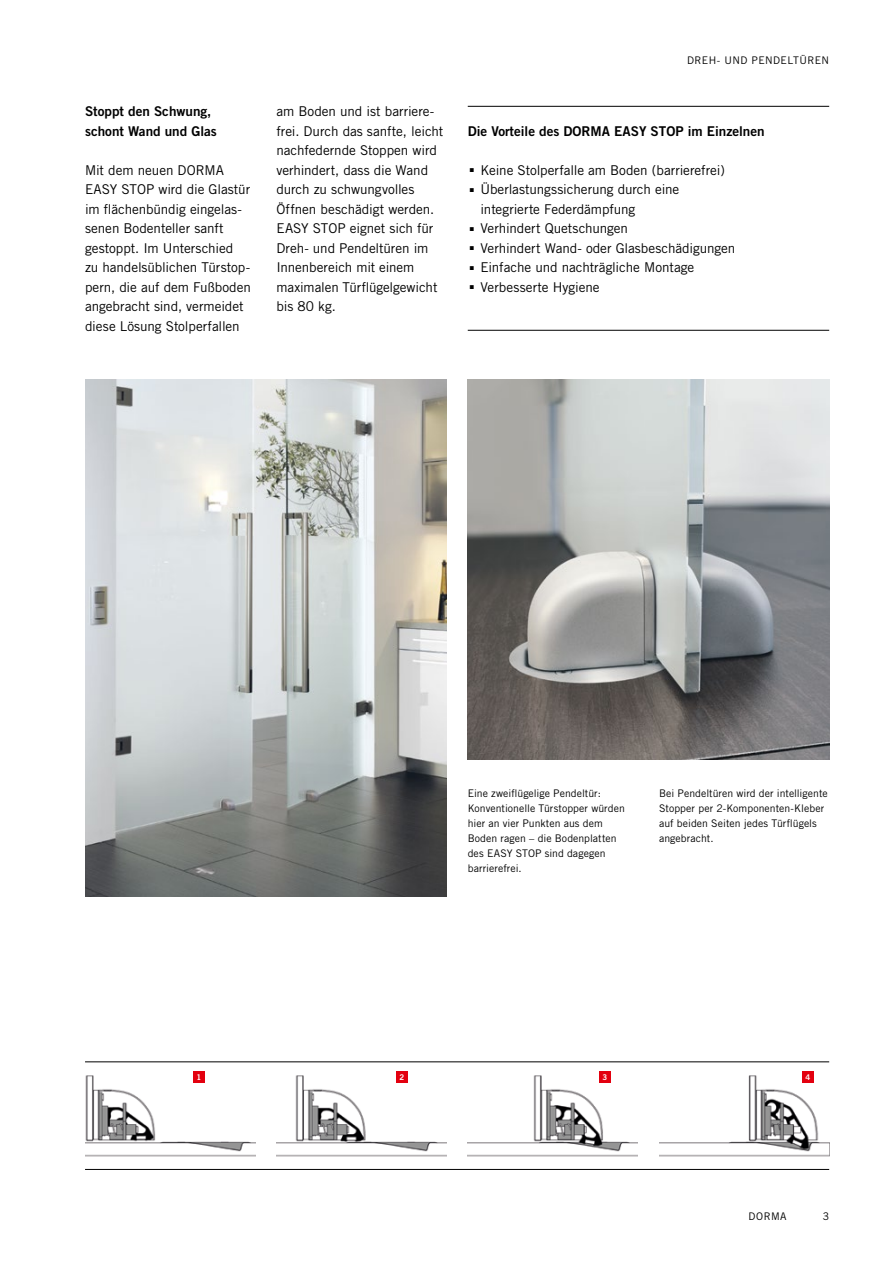
<style>
.page{position:relative;width:893px;height:1263px;background:#fff}
.page>*{position:absolute;margin:0;border:0;box-sizing:border-box;transform-origin:0 0}
.t1{font:13.5px/19.5px "Trade Gothic";letter-spacing:-.005em;color:#000}
.t2{font:13.5px/19.5px "Trade Gothic Bold Two";color:#000}
.t3{font:10.5px/15px "Trade Gothic";letter-spacing:.005em;color:#000}
.t4{font:10.5px "Trade Gothic";letter-spacing:.04em;color:#000}
.t5{font:7.8px "Trade Gothic Bold Two";color:#fff}
</style>
<div class="page">
<img style="left:468px;top:379px;width:361px;height:381px">
<img style="left:85px;top:379px;width:361px;height:517px">
<img style="left:85px;top:1062px;width:170px;height:107px">
<img style="left:276px;top:1062px;width:170px;height:107px">
<img style="left:468px;top:1062px;width:170px;height:107px">
<img style="left:659px;top:1062px;width:170px;height:107px">
<hr style="left:85px;top:1169px;width:744px;height:1px;background:#000">
<hr style="left:85px;top:1061px;width:744px;height:1px;background:#000">
<div style="left:193px;top:1071px;width:12px;height:11px;background:#e3000f"></div>
<div style="left:396px;top:1071px;width:12px;height:11px;background:#e3000f"></div>
<div style="left:599px;top:1071px;width:12px;height:11px;background:#e3000f"></div>
<div style="left:802px;top:1071px;width:12px;height:11px;background:#e3000f"></div>
<hr style="left:468px;top:330px;width:361px;height:1px;background:#000">
<hr style="left:468px;top:106px;width:361px;height:1px;background:#000">
<p class="t2" style="left:85px;top:101px;width:133px">Stoppt den Schwung, schont Wand und Glas</p>
<p class="t1" style="left:85px;top:160px;width:167px">Mit dem neuen DORMA<br>EASY STOP wird die Glastür im flächenbündig eingelas&shy;senen Bodenteller sanft gestoppt. Im U nterschied<br>zu handelsüblichen Türstop&shy;pern, die auf dem Fußboden angebracht sind, vermeidet diese Lösung Stolperfallen</p>
<p class="t1" style="left:276px;top:102px;width:169px">am Boden und ist barriere&shy;frei. Durch das sanfte, leicht nachfedernde Stoppen wird verhindert, dass die Wand durch zu schwungvolles<br>Öffnen beschädigt werden.<br>EASY STOP eignet sich für<br>Dreh- und Pendeltüren im<br>Innenbereich mit einem maximalen Türflügelgewicht bis 80 kg.</p>
<p class="t3" style="left:687px;top:52px;width:46px">Dreh- Und</p>
<p class="t4" style="left:751px;top:54px;width:77px">Pendeltüren</p>
<p class="t2" style="left:468px;top:121px;width:164px">Die Vorteile des DORMA Easy</p>
<p class="t2" style="left:651px;top:121px;width:116px">Stop im Einzelnen</p>
<p class="t1" style="left:468px;top:160px;width:259px"><sup>.</sup> Keine Stolperfalle am Boden (barrierefrei)</p>
<p class="t1" style="left:468px;top:180px;width:213px"><sup>.</sup> Ü berlastungssicherung durch eine</p>
<p class="t1" style="left:480px;top:199px;width:156px">integrierte Federdämpfung</p>
<p class="t1" style="left:468px;top:219px;width:162px"><sup>.</sup> Verhindert Quetschungen</p>
<p class="t1" style="left:468px;top:238px;width:269px"><sup>.</sup> Verhindert Wand- oder Glasbeschädigungen</p>
<p class="t1" style="left:468px;top:258px;width:228px"><sup>.</sup> Einfache und nachträgliche Montage</p>
<p class="t1" style="left:468px;top:277px;width:133px"><sup>.</sup> Verbesserte Hygiene</p>
<p class="t3" style="left:468px;top:786px;width:159px">Eine zweiflügelige Pendeltür:<br>Konventionelle Türstopper würden hier an vier Punkten aus dem<br>Boden ragen – die Bodenplatten des EASY STOP sind dagegen barrierefrei.</p>
<p class="t3" style="left:659px;top:786px;width:170px">Bei Pendeltüren wird der intelligente<br>Stopper per 2-Komponenten-Kleber auf beiden Seiten jedes Türflügels angebracht.</p>
<p class="t5" style="left:196px;top:1072px;width:6px">1</p>
<p class="t5" style="left:399px;top:1072px;width:6px">2</p>
<p class="t5" style="left:602px;top:1072px;width:6px">3</p>
<p class="t5" style="left:805px;top:1072px;width:6px">4</p>
<p class="t3" style="left:748px;top:1209px;width:40px">DORMA</p>
<p class="t3" style="left:823px;top:1209px;width:8px">3</p>
</div>
